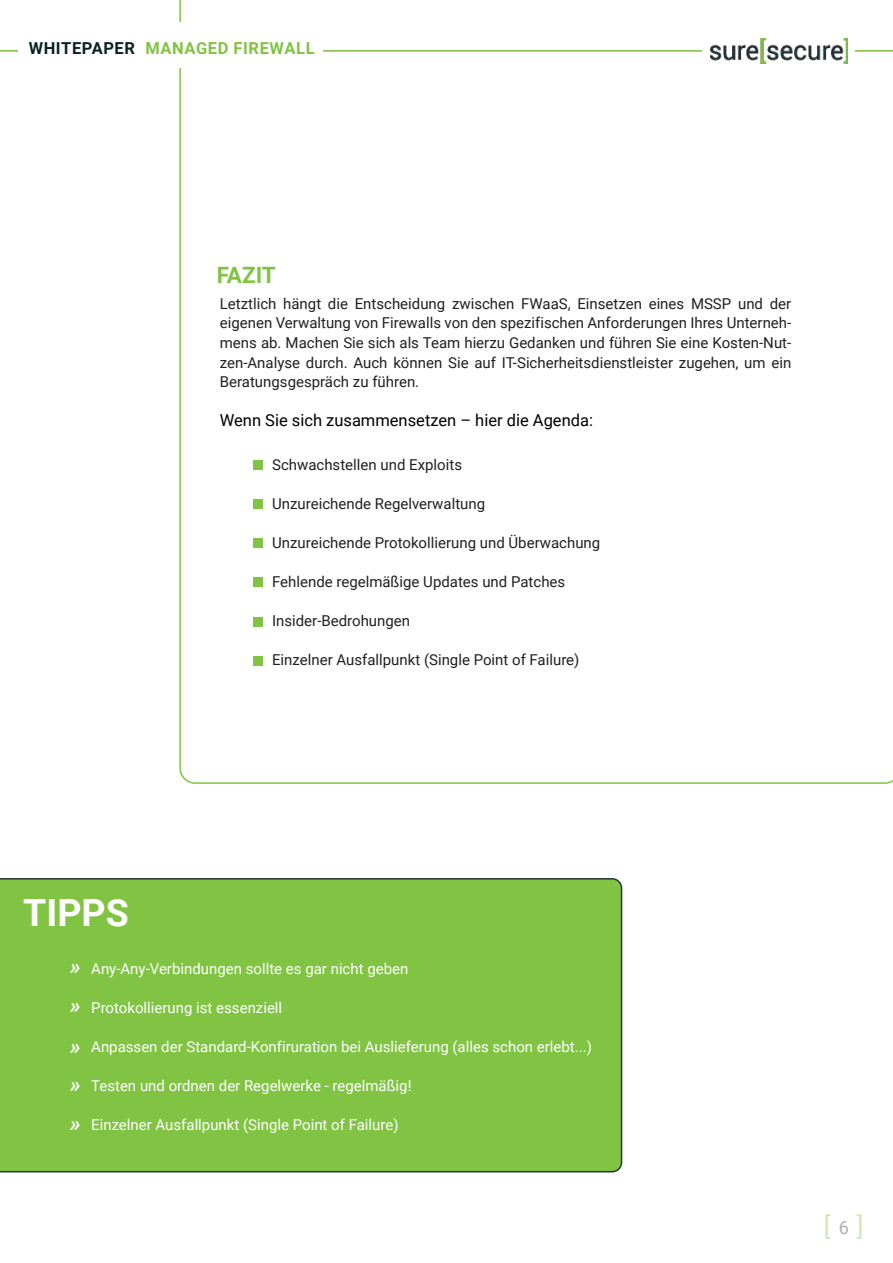
<style>
.page{position:relative;width:893px;height:1263px;background:#fff}
.page>*{position:absolute;margin:0;border:0;box-sizing:border-box;transform-origin:0 0}
.t1{font:700 37.5px "Roboto";color:#fff}
.t2{font:25.5px "Roboto";color:#81c343}
.t3{font:700 22.5px "Roboto";letter-spacing:-.005em;color:#81c343}
.t4{font:italic 700 21.75px/40.8px "Roboto";color:#fff}
.t5{font:16.5px "Roboto";color:#000001}
.t6{font:700 16.5px "Roboto";letter-spacing:.035em;color:#81c343}
.t7{font:15px/19.5px "Roboto";color:#231f20;text-align:justify}
.t8{font:15px "Roboto";color:#fff}
.s1{color:#0b2323}
.s2{font-size:18px;color:#253637}
</style>
<div class="page">
<svg style="left:179px;top:0;width:714px;height:784px"></svg>
<div style="left:21px;top:22px;width:321px;height:46px;background:#fff"></div>
<div style="left:254px;top:460px;width:9px;height:10px;background:#81c343"></div>
<div style="left:254px;top:499px;width:9px;height:10px;background:#81c343"></div>
<div style="left:254px;top:656px;width:9px;height:10px;background:#81c343"></div>
<div style="left:254px;top:617px;width:9px;height:10px;background:#81c343"></div>
<div style="left:254px;top:578px;width:9px;height:9px;background:#81c343"></div>
<div style="left:254px;top:538px;width:9px;height:10px;background:#81c343"></div>
<div style="left:0;top:878px;width:622px;height:294px;background:#81c343"></div>
<hr style="left:0;top:50px;width:893px;height:2px;background:#81c343">
<div style="left:703px;top:33px;width:152px;height:34px;background:#fff"></div>
<img style="left:710px;top:38px;width:137px;height:25px">
<div style="left:18px;top:28px;width:305px;height:35px;background:#fff"></div>
<p class="t6" style="left:29px;top:37px;width:287px"><span class="s1">WHITEPAPER</span> MANAGED FIREWALL</p>
<h3 class="t3" style="left:217px;top:259px;width:61px">FAZIT</h3>
<p class="t7" style="left:220px;top:293px;width:573px">Letztlich hängt die Entscheidung zwischen FWaaS, Einsetzen eines MSSP und der eigenen Verwaltung von Firewalls von den spezifischen Anforderungen Ihres Unterneh&shy;mens ab. Machen Sie sich als Team hierzu Gedanken und führen Sie eine Kosten-Nut&shy;zen-Analyse durch. Auch können Sie auf IT-Sicherheitsdienstleister zugehen, um ein Beratungsgespräch zu führen.</p>
<p class="t5" style="left:220px;top:409px;width:375px">Wenn Sie sich zusammensetzen – hier die Agenda:</p>
<p class="t7" style="left:272px;top:454px;width:191px">Schwachstellen und Exploits</p>
<p class="t7" style="left:272px;top:493px;width:215px">Unzureichende Regelverwaltung</p>
<p class="t7" style="left:272px;top:532px;width:330px">Unzureichende Protokollierung und Überwachung</p>
<p class="t7" style="left:272px;top:571px;width:295px">Fehlende regelmäßige Updates und Patches</p>
<p class="t7" style="left:272px;top:610px;width:140px">Insider-Bedrohungen</p>
<p class="t7" style="left:272px;top:649px;width:309px">Einzelner Ausfallpunkt (Single Point of Failure)</p>
<h1 class="t1" style="left:23px;top:887px;width:107px">TIPPS</h1>
<p class="t8" style="left:91px;top:958px;width:319px">Any-Any-Verbindungen sollte es gar nicht geben</p>
<p class="t8" style="left:91px;top:997px;width:193px">Protokollierung ist essenziell</p>
<p class="t8" style="left:91px;top:1036px;width:502px">Anpassen der Standard-Konfiruration bei Auslieferung (alles schon erlebt...)</p>
<p class="t8" style="left:91px;top:1075px;width:322px">Testen und ordnen der Regelwerke - regelmäßig!</p>
<p class="t8" style="left:91px;top:1114px;width:309px">Einzelner Ausfallpunkt (Single Point of Failure)</p>
<h3 class="t4" style="left:70px;top:945px;width:12px">»</h3>
<h3 class="t4" style="left:70px;top:984px;width:12px">» »</h3>
<h3 class="t4" style="left:70px;top:1064px;width:12px;line-height:38.8px">» »</h3>
<h2 class="t2" style="left:823px;top:1208px;width:42px">[ <span class="s2">6</span> ]</h2>
</div>
